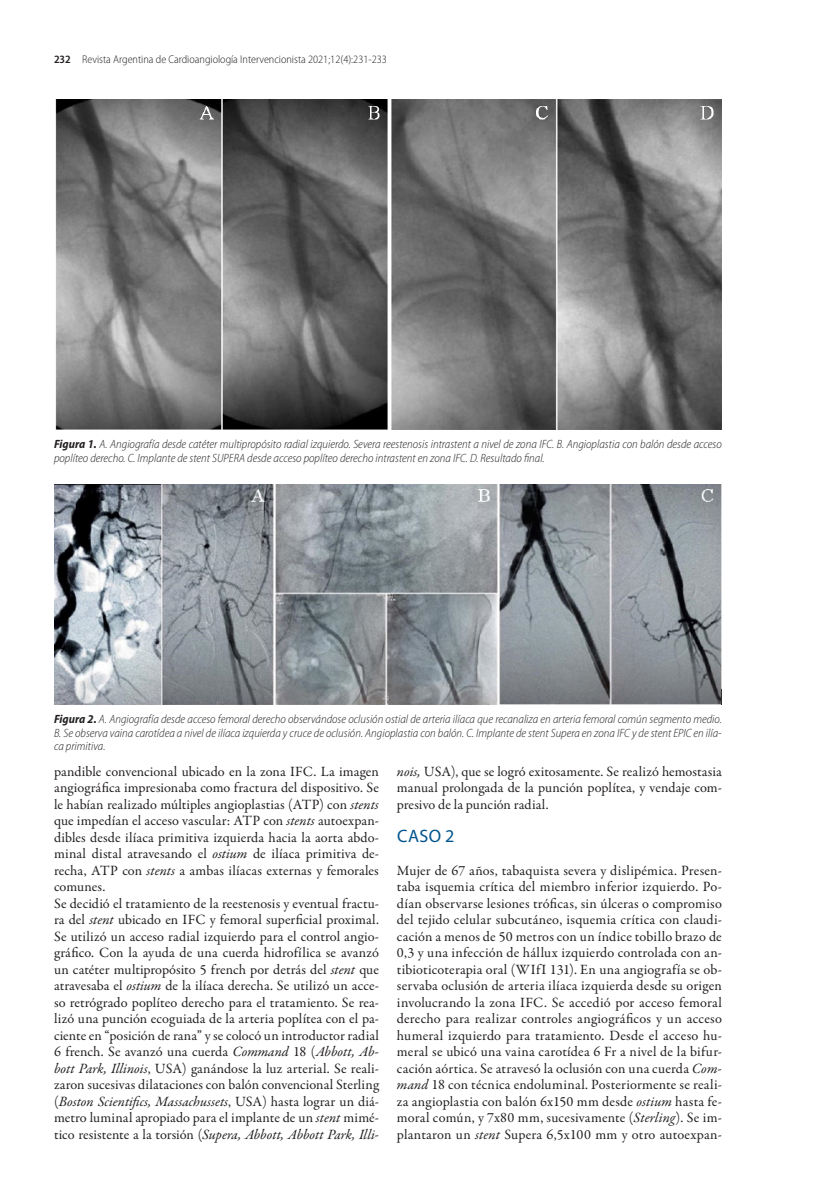
<style>
.page{position:relative;width:830px;height:1191px;background:#fff}
.page>*{position:absolute;margin:0;border:0;box-sizing:border-box;transform-origin:0 0}
.texto{font:18px "Myriad Pro";color:#00548e}
.texto-2{font:14.25px/16.5px "Garamond Premr Pro";letter-spacing:.005em;color:#231f20;text-align:justify}
.epigrafe{font:italic 300 semi-condensed 12px/13.5px "Myriad Pro";color:#231f20}
.t1{font:300 semi-condensed 11.25px "Myriad Pro";color:#231f20}
.s1{font-weight:600}
.s2{font-weight:700}
.s3{font-style:italic}
</style>
<div class="page">
<img style="left:55px;top:99px;width:666px;height:330px">
<img style="left:54px;top:485px;width:667px;height:219px">
<p class="t1" style="left:54px;top:52px;width:334px"><span class="s1">232</span> Revista Argentina de Cardioangiología Intervencionista 2021;12(4):231-233</p>
<p class="epigrafe" style="left:54px;top:437px;width:669px"><span class="s2">Figura 1.</span> A. Angiografía desde catéter multipropósito radial izquierdo. Severa reestenosis intrastent a nivel de zona IFC. B. Angioplastia con balón desde acceso poplíteo derecho. C. Implante de stent SUPERA desde acceso poplíteo derecho intrastent en zona IFC. D. Resultado final.</p>
<p class="epigrafe" style="left:54px;top:712px;width:669px;text-align:justify"><span class="s2">Figura 2.</span> A. Angiografía desde acceso femoral derecho observándose oclusión ostial de arteria ilíaca que recanaliza en arteria femoral común segmento medio.<br>B. Se observa vaina carotídea a nivel de ilíaca izquierda y cruce de oclusión. Angioplastia con balón. C. Implante de stent Supera en zona IFC y de stent EPIC en ilía&shy;ca primitiva.</p>
<p class="texto-2" style="left:54px;top:763px;width:326px">pandible convencional ubicado en la zona IFC. La imagen angiográfica impresionaba como fractura del dispositivo. Se le habían realizado múltiples angioplastias (ATP) con <span class="s3">stents </span>que impedían el acceso vascular: ATP con <span class="s3">stents</span> autoexpan&shy;dibles desde ilíaca primitiva izquierda hacia la aorta abdo&shy;minal distal atravesando el <span class="s3">ostium</span> de ilíaca primitiva de&shy;recha, ATP con <span class="s3">stents</span> a ambas ilíacas externas y femorales comunes.</p>
<p class="texto-2" style="left:54px;top:895px;width:326px">Se decidió el tratamiento de la reestenosis y eventual fractu&shy;ra del <span class="s3">stent</span> ubicado en IFC y femoral superficial proximal.<br>Se utilizó un acceso radial izquierdo para el control angio&shy;gráfico. Con la ayuda de una cuerda hidrofílica se avanzó un catéter multipropósito 5 french por detrás del <span class="s3">stent</span> que atravesaba el <span class="s3">ostium</span> de la ilíaca derecha. Se utilizó un acce&shy;so retrógrado poplíteo derecho para el tratamiento. Se rea&shy;lizó una punción ecoguiada de la arteria poplítea con el pa&shy;ciente en “posición de rana” y se colocó un introductor radial 6 french. Se avanzó una cuerda <span class="s3">Command</span> 18 (<span class="s3">Abbott, Ab&shy;bott Park, Illinois</span>, USA) ganándose la luz arterial. Se reali&shy;zaron sucesivas dilataciones con balón convencional Sterling (<span class="s3">Boston Scientifics, Massachussets</span>, USA) hasta lograr un diá&shy;metro luminal apropiado para el implante de un <span class="s3">stent</span> mimé&shy;tico resistente a la torsión (<span class="s3">Supera, Abbott, Abbott Park, Illi-</span></p>
<p class="texto-2" style="left:397px;top:763px;width:326px"><span class="s3">nois,</span> USA), que se logró exitosamente. Se realizó hemostasia manual prolongada de la punción poplítea, y vendaje com&shy;presivo de la punción radial.</p>
<p class="texto" style="left:397px;top:824px;width:59px">CASO 2</p>
<p class="texto-2" style="left:397px;top:862px;width:326px">Mujer de 67 años, tabaquista severa y dislipémica. Presen&shy;taba isquemia crítica del miembro inferior izquierdo. Po&shy;dían observarse lesiones tróficas, sin úlceras o compromiso del tejido celular subcutáneo, isquemia crítica con claudi&shy;cación a menos de 50 metros con un índice tobillo brazo de 0,3 y una infección de hállux izquierdo controlada con an&shy;tibioticoterapia oral (WIfI 131). En una angiografía se ob&shy;servaba oclusión de arteria ilíaca izquierda desde su origen involucrando la zona IFC. Se accedió por acceso femoral derecho para realizar controles angiográficos y un acceso humeral izquierdo para tratamiento. Desde el acceso hu&shy;meral se ubicó una vaina carotídea 6 Fr a nivel de la bifur&shy;cación aórtica. Se atravesó la oclusión con una cuerda <span class="s3">Com&shy;mand</span> 18 con técnica endoluminal. Posteriormente se reali&shy;za angioplastia con balón 6x150 mm desde <span class="s3">ostium</span> hasta fe&shy;moral común, y 7x80 mm, sucesivamente (<span class="s3">Sterling</span>). Se im&shy;plantaron un <span class="s3">stent</span> Supera 6,5x100 mm y otro autoexpan-</p>
</div>
